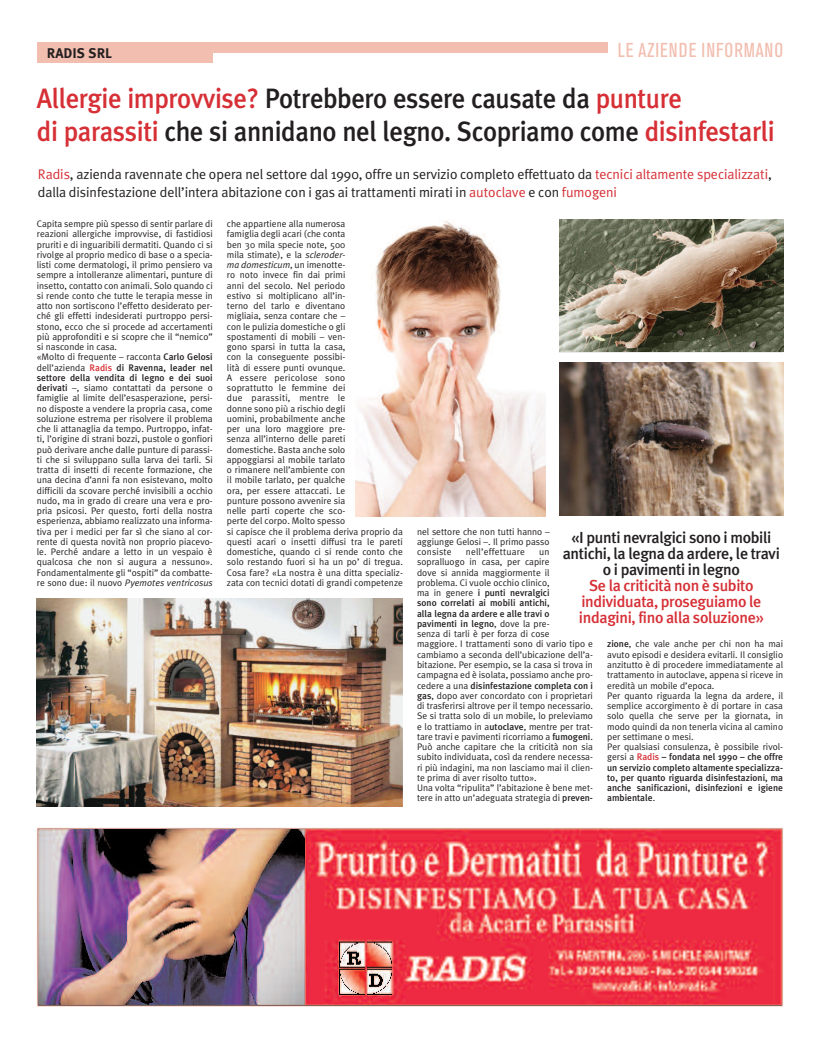
<style>
.page{position:relative;width:820px;height:1049px;background:#fff}
.page>*{position:absolute;margin:0;border:0;box-sizing:border-box;transform-origin:0 0}
.t1{font:500 28px/33px "Meta Plus";letter-spacing:-.015em;color:#231f20;scale:.95 1}
.t2{font:condensed 20px "Akzidenz Grotesk BE";letter-spacing:.035em;color:#f2beaf}
.t3{font:500 16px/16px "Meta Plus";letter-spacing:-.02em;color:#231f20;text-align:center}
.t4{font:500 16px/16px "Meta Plus";letter-spacing:-.02em;color:#d63036;text-align:center}
.t5{font:14px/18px "Meta Plus Normal";letter-spacing:-.005em;color:#231f20}
.t6{font:700 14px "Meta Plus";color:#231f20}
.t7{font:9.5px/10.3px "Meta Plus Normal";color:#231f20}
.t8{font:500 9.5px/10.3px "Meta Plus";color:#231f20;text-align:justify}
.t9{font:9.5px "Meta Plus Normal";letter-spacing:.02em;color:#231f20}
.s1{color:#d63036}
.s2{font-family:"Meta Plus";font-weight:500}
.s3{font-family:"Meta Plus Normal";font-weight:400}
.s4{font-style:italic}
</style>
<div class="page">
<div style="left:37px;top:43px;width:570px;height:10px;background:#f2beaf"></div>
<div style="left:37px;top:43px;width:176px;height:20px;background:#f2beaf"></div>
<img style="left:39px;top:830px;width:741px;height:174px">
<div style="left:37px;top:828px;width:745px;height:178px;border:1px solid #f2beaf"></div>
<img style="left:559px;top:219px;width:223px;height:133px">
<img style="left:559px;top:363px;width:223px;height:152px">
<img style="left:37px;top:599px;width:366px;height:207px">
<img style="left:355px;top:220px;width:190px;height:297px">
<h3 class="t6" style="left:47px;top:45px;width:66px">RADIS SRL</h3>
<h2 class="t2" style="left:617px;top:43px;width:167px">LE AZIENDE INFORMANO</h2>
<h1 class="t1" style="left:37px;top:82px;width:777px"><span class="s1">Allergie improvvise?</span> Potrebbero essere causate da <span class="s1">punture<br>di parassiti</span> che si annidano nel legno. Scopriamo come <span class="s1">disinfestarli</span></h1>
<p class="t5" style="left:38px;top:165px;width:735px"><span class="s1">Radis</span>, azienda ravennate che opera nel settore dal 1990, offre un servizio completo effettuato da <span class="s1">tecnici altamente specializzati</span>, dalla disinfestazione dell’intera abitazione con i gas ai trattamenti mirati in <span class="s1">autoclave</span> e con <span class="s1">fumogeni</span></p>
<p class="t7" style="left:37px;top:219px;width:177px">Capita sempre più spesso di sentir parlare di reazioni allergiche improvvise, di fastidiosi pruriti e di inguaribili dermatiti. Quando ci si rivolge al proprio medico di base o a specia&shy;listi come dermatologi, il primo pensiero va sempre a intolleranze alimentari, punture di insetto, contatto con animali. Solo quando ci si rende conto che tutte le terapia messe in atto non sortiscono l’effetto desiderato per&shy;ché gli effetti indesiderati purtroppo persi&shy;stono, ecco che si procede ad accertamenti più approfonditi e si scopre che il “nemico” si nasconde in casa.<br>«Molto di frequente – racconta <span class="s2">Carlo Gelosi</span></p>
<p class="t8" style="left:37px;top:362px;width:177px"><span class="s3">dell’azienda</span> <span class="s1">Radis</span> di Ravenna, leader nel settore della vendita di legno e dei suoi</p>
<p class="t7" style="left:37px;top:383px;width:177px;text-align:justify"><span class="s2">derivati</span> –, siamo contattati da persone o famiglie al limite dell’esasperazione, persi&shy;no disposte a vendere la propria casa, come soluzione estrema per risolvere il problema che li attanaglia da tempo. Purtroppo, infat&shy;ti, l’origine di strani bozzi, pustole o gonfiori può derivare anche dalle punture di parassi&shy;ti che si sviluppano sulla larva dei tarli. Si tratta di insetti di recente formazione, che una decina d’anni fa non esistevano, molto difficili da scovare perché invisibili a occhio nudo, ma in grado di creare una vera e pro&shy;pria psicosi. Per questo, forti della nostra esperienza, abbiamo realizzato una informa&shy;tiva per i medici per far sì che siano al cor&shy;rente di questa novità non proprio piacevo&shy;le. Perché andare a letto in un vespaio è qualcosa che non si augura a nessuno».<br>Fondamentalmente gli “ospiti” da combatte&shy;re sono due: il nuovo <span class="s4">Pyemotes ventricosus</span></p>
<p class="t7" style="left:227px;top:219px;width:177px">che appartiene alla numerosa<br>famiglia degli acari (che conta<br>ben 30 mila specie note, 500<br>mila stimate), e la <span class="s4">scleroder-<br>ma domesticum</span>, un imenotte-<br>ro noto invece fin dai primi<br>anni del secolo. Nel periodo<br>estivo si moltiplicano all’in-<br>terno del tarlo e diventano<br>migliaia, senza contare che –<br>con le pulizia domestiche o gli<br>spostamenti di mobili – ven-<br>gono sparsi in tutta la casa,<br>con la conseguente possibi-<br>lità di essere punti ovunque.<br>A essere pericolose sono<br>soprattutto le femmine dei<br>due parassiti, mentre le<br>donne sono più a rischio degli<br>uomini, probabilmente anche<br>per una loro maggiore pre-<br>senza all’interno delle pareti<br>domestiche. Basta anche solo<br>appoggiarsi al mobile tarlato<br>o rimanere nell’ambiente con<br>il mobile tarlato, per qualche<br>ora, per essere attaccati. Le<br>punture possono avvenire sia<br>nelle parti coperte che sco-<br>perte del corpo. Molto spesso<br>si capisce che il problema deriva proprio da questi acari o insetti diffusi tra le pareti domestiche, quando ci si rende conto che solo restando fuori si ha un po’ di tregua.<br>Cosa fare? «La nostra è una ditta specializ&shy;zata con tecnici dotati di grandi competenze</p>
<p class="t7" style="left:417px;top:526px;width:134px;text-align:justify">nel settore che non tutti hanno – aggiunge Gelosi –. Il primo passo consiste</p>
<h3 class="t3" style="left:562px;top:529px;width:219px">«I punti nevralgici sono i mobili antichi, la legna da ardere, le travi o i pavimenti in legno</h3>
<h3 class="t4" style="left:578px;top:577px;width:186px">Se la criticità non è subito individuata, proseguiamo le indagini, fino alla soluzione»</h3>
<p class="t9" style="left:465px;top:546px;width:61px">nell’effettuare</p>
<p class="t7" style="left:417px;top:547px;width:134px;text-align:justify;text-indent:122px">un sopralluogo in casa, per capire dove si annida maggiormente il problema. Ci vuole occhio clinico,</p>
<p class="t8" style="left:417px;top:588px;width:134px"><span class="s3">ma in genere</span> i punti nevralgici sono correlati ai mobili antichi, alla legna da ardere e alle travi o pavimenti in legno<span class="s3">, dove la pre-</span></p>
<p class="t7" style="left:417px;top:629px;width:177px">senza di tarli è per forza di cose<br>maggiore. I trattamenti sono di vario tipo e cambiamo a seconda dell’ubicazione dell’a&shy;bitazione. Per esempio, se la casa si trova in campagna ed è isolata, possiamo anche pro-</p>
<p class="t8" style="left:417px;top:680px;width:177px"><span class="s3">cedere a una</span> disinfestazione completa con i</p>
<p class="t7" style="left:417px;top:690px;width:177px"><span class="s2">gas</span>, dopo aver concordato con i proprietari di trasferirsi altrove per il tempo necessario.<br>Se si tratta solo di un mobile, lo preleviamo e lo trattiamo in a<span class="s2">utoclave</span>, mentre per trat&shy;tare travi e pavimenti ricorriamo a <span class="s2">fumogeni</span>.<br>Può anche capitare che la criticità non sia subito individuata, così da rendere necessa&shy;ri più indagini, ma non lasciamo mai il clien&shy;te prima di aver risolto tutto».<br>Una volta “ripulita” l’abitazione è bene met&shy;tere in atto un’adeguata strategia di <span class="s2">preven-</span></p>
<p class="t7" style="left:607px;top:639px;width:177px"><span class="s2">zione</span>, che vale anche per chi non ha mai avuto episodi e desidera evitarli. Il consiglio anzitutto è di procedere immediatamente al trattamento in autoclave, appena si riceve in eredità un mobile d’epoca.<br>Per quanto riguarda la legna da ardere, il semplice accorgimento è di portare in casa solo quella che serve per la giornata, in modo quindi da non tenerla vicina al camino per settimane o mesi.<br>Per qualsiasi consulenza, è possibile rivol-</p>
<p class="t8" style="left:607px;top:752px;width:177px"><span class="s3">gersi a</span> <span class="s1">Radis</span> – fondata nel 1990 – che offre un servizio completo altamente specializza&shy;to, per quanto riguarda disinfestazioni, ma anche sanificazioni, disinfezioni e igiene ambientale<span class="s3">.</span></p>
</div>
